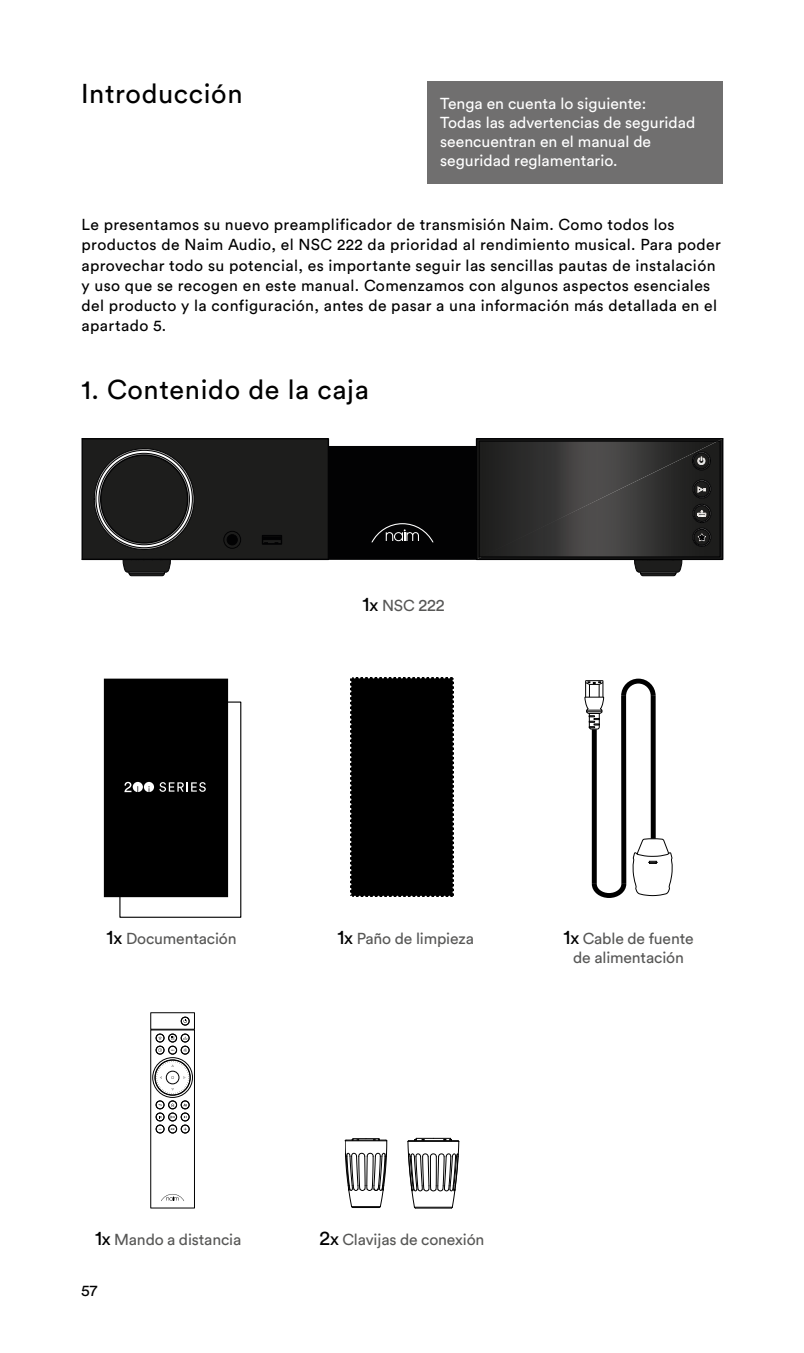
<style>
.page{position:relative;width:804px;height:1353px;background:#fff}
.page>*{position:absolute;margin:0;border:0;box-sizing:border-box;transform-origin:0 0}
.t1{font:27px "Circular Pro";letter-spacing:.025em;color:#000}
.t2{font:15.75px/20.2px "Circular Pro";letter-spacing:.025em;color:#000}
.t3{font:15.75px/18.9px "Circular Pro";letter-spacing:-.01em;color:#575756;text-align:center}
.t4{font:15.75px/18.9px "Circular Pro";color:#fff}
.s1{font-size:20.25px;color:#000}
.s2{font-size:18px;color:#000}
.s3{font-size:16.88px}
</style>
<div class="page">
<div style="left:427px;top:81px;width:296px;height:102px;background:#706f6f"></div>
<div style="left:119px;top:701px;width:122px;height:216px;border:1px solid #000"></div>
<div style="left:104px;top:678px;width:124px;height:219px;background:#000"></div>
<div style="left:350px;top:677px;width:104px;height:220px;background:#000"></div>
<svg style="left:124px;top:781px;width:82px;height:11px"></svg>
<hr style="left:592px;top:729px;width:4px;height:154px;background:#000">
<div style="left:621px;top:695px;width:5px;height:188px;background:#000"></div>
<div style="left:650px;top:695px;width:5px;height:143px;background:#000"></div>
<svg style="left:591px;top:837px;width:81px;height:60px"></svg>
<svg style="left:621px;top:678px;width:35px;height:22px"></svg>
<svg style="left:584px;top:680px;width:20px;height:49px"></svg>
<div style="left:328px;top:446px;width:148px;height:113px;background:#020203"></div>
<svg style="left:371px;top:523px;width:62px;height:20px"></svg>
<svg style="left:475px;top:438px;width:248px;height:138px;background:#434242"></svg>
<svg style="left:81px;top:438px;width:249px;height:138px;background:#363635"></svg>
<div style="left:150px;top:1012px;width:45px;height:17px;border:1px solid #000"></div>
<div style="left:150px;top:1029px;width:45px;height:178px;border:1px solid #000"></div>
<div style="left:181px;top:1016px;width:8px;height:9px;border:1px solid #000;border-radius:50%"></div>
<div style="left:181px;top:1017px;width:8px;height:7px;border:1px solid #000;border-radius:50%"></div>
<div style="left:156px;top:1033px;width:8px;height:8px;border:1px solid #000;border-radius:50%"></div>
<div style="left:156px;top:1045px;width:8px;height:9px;border:1px solid #000;border-radius:50%"></div>
<div style="left:156px;top:1046px;width:8px;height:7px;border:1px solid #000;border-radius:50%"></div>
<div style="left:156px;top:1100px;width:8px;height:8px;border:1px solid #000;border-radius:50%"></div>
<div style="left:168px;top:1100px;width:9px;height:8px;border:1px solid #000;border-radius:50%"></div>
<div style="left:169px;top:1100px;width:7px;height:8px;border:1px solid #000;border-radius:50%"></div>
<div style="left:181px;top:1100px;width:8px;height:8px;border:1px solid #000;border-radius:50%"></div>
<div style="left:181px;top:1112px;width:8px;height:8px;border:1px solid #000;border-radius:50%"></div>
<div style="left:168px;top:1112px;width:9px;height:8px;border:1px solid #000;border-radius:50%"></div>
<div style="left:169px;top:1112px;width:7px;height:8px;border:1px solid #000;border-radius:50%"></div>
<div style="left:156px;top:1112px;width:8px;height:8px;border:1px solid #000;border-radius:50%"></div>
<div style="left:156px;top:1124px;width:8px;height:8px;border:1px solid #000;border-radius:50%"></div>
<div style="left:168px;top:1124px;width:9px;height:8px;border:1px solid #000;border-radius:50%"></div>
<div style="left:169px;top:1124px;width:8px;height:8px;border:1px solid #000;border-radius:50%"></div>
<div style="left:181px;top:1124px;width:8px;height:8px;border:1px solid #000;border-radius:50%"></div>
<div style="left:168px;top:1045px;width:9px;height:9px;border:1px solid #000;border-radius:50%"></div>
<div style="left:169px;top:1046px;width:7px;height:7px;border:1px solid #000;border-radius:50%"></div>
<div style="left:181px;top:1045px;width:8px;height:9px;border:1px solid #000;border-radius:50%"></div>
<div style="left:181px;top:1046px;width:8px;height:7px;border:1px solid #000;border-radius:50%"></div>
<div style="left:168px;top:1033px;width:9px;height:8px;border:1px solid #000;border-radius:50%"></div>
<div style="left:169px;top:1033px;width:7px;height:8px;border:1px solid #000;border-radius:50%"></div>
<div style="left:181px;top:1033px;width:8px;height:8px;border:1px solid #000;border-radius:50%"></div>
<div style="left:153px;top:1057px;width:39px;height:40px;border:1px solid #000;border-radius:50%"></div>
<div style="left:155px;top:1059px;width:35px;height:35px;border:1px solid #000;border-radius:50%"></div>
<div style="left:155px;top:1059px;width:35px;height:36px;border:1px solid #000;border-radius:50%"></div>
<svg style="left:161px;top:1194px;width:23px;height:6px"></svg>
<svg style="left:156px;top:1061px;width:33px;height:32px"></svg>
<svg style="left:183px;top:1048px;width:4px;height:4px"></svg>
<svg style="left:407px;top:1137px;width:52px;height:71px"></svg>
<hr style="left:408px;top:1140px;width:50px;height:1px;background:#000">
<hr style="left:415px;top:1207px;width:36px;height:1px;background:#000">
<svg style="left:345px;top:1138px;width:42px;height:69px"></svg>
<h1 class="t1" style="left:81px;top:75px;width:163px">Introducción</h1>
<p class="t4" style="left:440px;top:93px;width:256px">Tenga en cuenta lo siguiente:<br>Todas las advertencias de seguridad seencuentran en el manual de seguridad reglamentario.</p>
<p class="t2" style="left:81px;top:214px;width:641px">Le presentamos su nuevo preamplificador de transmisión Naim. Como todos los productos de Naim Audio, el NSC 222 da prioridad al rendimiento musical. Para poder aprovechar todo su potencial, es importante seguir las sencillas pautas de instalación y uso que se recogen en este manual. Comenzamos con algunos aspectos esenciales del producto y la configuración, antes de pasar a una información más detallada en el apartado 5.</p>
<h1 class="t1" style="left:81px;top:371px;width:289px">1. Contenido de la caja</h1>
<p class="t3" style="left:362px;top:595px;width:84px"><span class="s1">1</span><span class="s2">x</span> NSC <span class="s3">222</span></p>
<p class="t3" style="left:107px;top:928px;width:131px"><span class="s1">1</span><span class="s2">x</span> Documentación</p>
<p class="t3" style="left:337px;top:928px;width:138px"><span class="s1">1</span><span class="s2">x</span> Paño de limpieza</p>
<p class="t3" style="left:563px;top:928px;width:132px"><span class="s1">1</span><span class="s2">x</span> Cable de fuente de alimentación</p>
<p class="t3" style="left:95px;top:1228px;width:148px"><span class="s1">1</span><span class="s2">x</span> Mando a distancia</p>
<p class="t3" style="left:319px;top:1228px;width:166px"><span class="s1">2</span><span class="s2">x</span> Clavijas de conexión</p>
<p class="t2" style="left:81px;top:1279px;width:18px">57</p>
</div>
